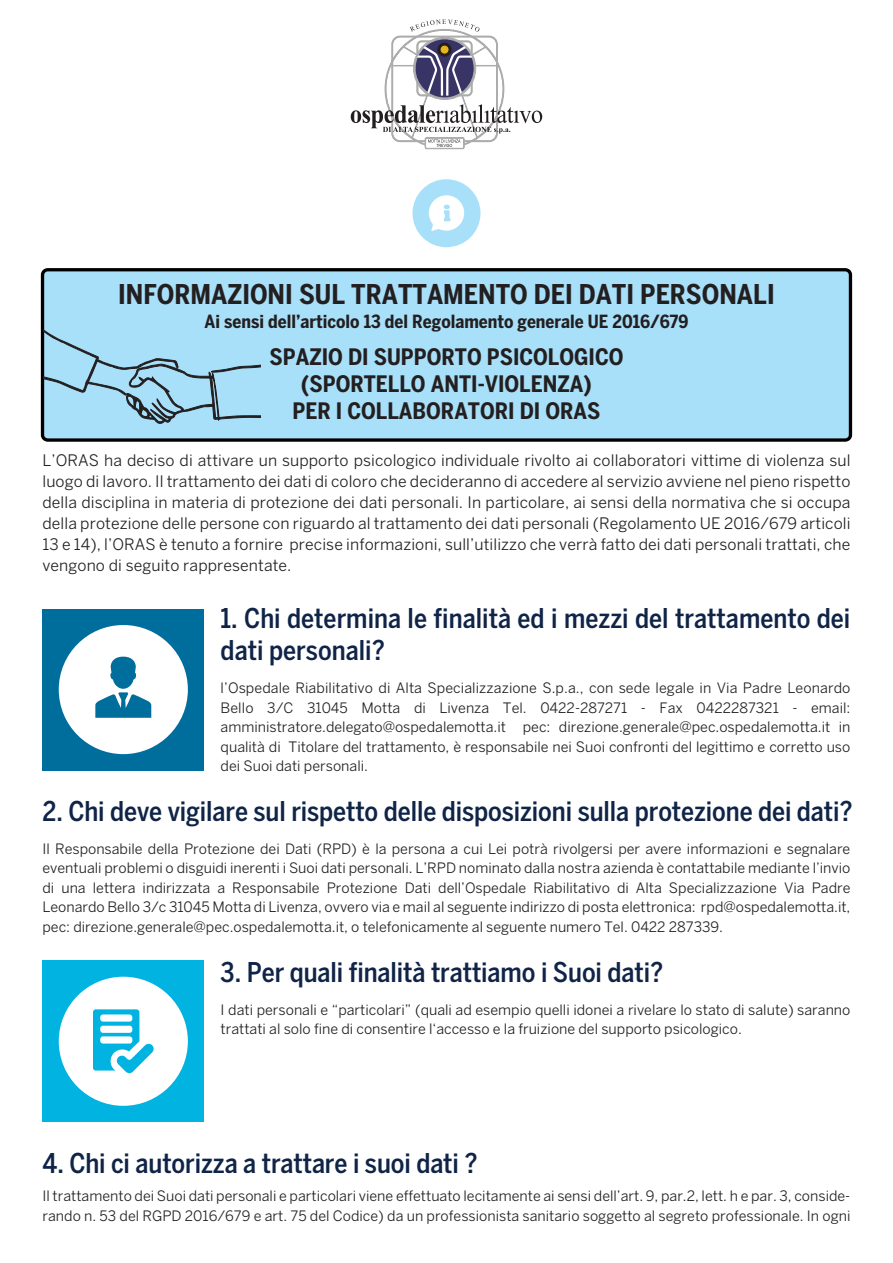
<style>
.page{position:relative;width:893px;height:1263px;background:#fff}
.page>*{position:absolute;margin:0;border:0;box-sizing:border-box;transform-origin:0 0}
.t1{font:500 condensed 27px/32.4px "Benton Sans";letter-spacing:-.005em;color:#0f2447}
.t2{font:700 condensed 27px "Benton Sans";color:#231f20}
.t3{font:700 condensed 22.5px/27px "Benton Sans";color:#231f20;text-align:center}
.t4{font:700 condensed 18px "Benton Sans";color:#231f20}
.t5{font:15.75px/21px "Benton Sans";letter-spacing:.005em;color:#231f20;text-align:justify}
.t6{font:14.25px/19.5px "Benton Sans";color:#231f20;text-align:justify}
</style>
<div class="page">
<div style="left:412px;top:179px;width:68px;height:68px;background:#a8dff9;border-radius:50%"></div>
<div style="left:429px;top:195px;width:35px;height:36px;background:#fff;border-radius:50%"></div>
<svg style="left:431px;top:205px;width:19px;height:26px"></svg>
<svg style="left:351px;top:19px;width:191px;height:130px"></svg>
<div style="left:43px;top:960px;width:161px;height:162px;background:#00b3e1"></div>
<div style="left:59px;top:977px;width:129px;height:129px;background:#fff;border-radius:50%"></div>
<svg style="left:93px;top:1009px;width:61px;height:64px"></svg>
<div style="left:43px;top:609px;width:161px;height:161px;background:#006e9c"></div>
<div style="left:59px;top:625px;width:129px;height:129px;background:#fff;border-radius:50%"></div>
<svg style="left:95px;top:657px;width:56px;height:61px"></svg>
<div style="left:43px;top:270px;width:807px;height:170px;background:#a8dff9;border-radius:5px"></div>
<div style="left:41px;top:268px;width:811px;height:174px;border:3px solid #000001;border-radius:5px"></div>
<svg style="left:44px;top:316px;width:216px;height:121px"></svg>
<h1 class="t2" style="left:118px;top:278px;width:658px">INFORMAZIONI SUL TRATTAMENTO DEI DATI PERSONALI</h1>
<p class="t4" style="left:205px;top:310px;width:485px">Ai sensi dell’articolo 13 del Regolamento generale UE 2016/679</p>
<h2 class="t3" style="left:270px;top:343px;width:355px">SPAZIO DI SUPPORTO PSICOLOGICO (SPORTELLO ANTI-VIOLENZA)<br>PER I COLLABORATORI DI ORAS</h2>
<p class="t5" style="left:43px;top:449px;width:809px">L’ORAS ha deciso di attivare un supporto psicologico individuale rivolto ai collaboratori vittime di violenza sul luogo di lavoro. Il trattamento dei dati di coloro che decideranno di accedere al servizio avviene nel pieno rispetto della disciplina in materia di protezione dei dati personali. In particolare, ai sensi della normativa che si occupa della protezione delle persone con riguardo al trattamento dei dati personali (Regolamento UE 2016/679 articoli 13 e 14), l’ORAS è tenuto a fornire precise informazioni, sull’utilizzo che verrà fatto dei dati personali trattati, che vengono di seguito rappresentate.</p>
<h1 class="t1" style="left:221px;top:601px;width:631px">1. Chi determina le finalità ed i mezzi del trattamento dei dati personali?</h1>
<p class="t6" style="left:221px;top:678px;width:631px">l’Ospedale Riabilitativo di Alta Specializzazione S.p.a., con sede legale in Via Padre Leonardo Bello 3/C 31045 Motta di Livenza Tel. 0422-287271 - Fax 0422287321 - email: amministratore.delegato@ospedalemotta.it pec: direzione.generale@pec.ospedalemotta.it in qualità di Titolare del trattamento, è responsabile nei Suoi confronti del legittimo e corretto uso dei Suoi dati personali.</p>
<h1 class="t1" style="left:43px;top:794px;width:811px">2. Chi deve vigilare sul rispetto delle disposizioni sulla protezione dei dati?</h1>
<p class="t6" style="left:43px;top:838px;width:809px">Il Responsabile della Protezione dei Dati (RPD) è la persona a cui Lei potrà rivolgersi per avere informazioni e segnalare eventuali problemi o disguidi inerenti i Suoi dati personali. L’RPD nominato dalla nostra azienda è contattabile mediante l’invio di una lettera indirizzata a Responsabile Protezione Dati dell’Ospedale Riabilitativo di Alta Specializzazione Via Padre Leonardo Bello 3/c 31045 Motta di Livenza, ovvero via e mail al seguente indirizzo di posta elettronica: rpd@ospedalemotta.it, pec: direzione.generale@pec.ospedalemotta.it, o telefonicamente al seguente numero Tel. 0422 287339.</p>
<h1 class="t1" style="left:221px;top:955px;width:444px">3. Per quali finalità trattiamo i Suoi dati?</h1>
<p class="t6" style="left:221px;top:999px;width:631px">I dati personali e “particolari” (quali ad esempio quelli idonei a rivelare lo stato di salute) saranno trattati al solo fine di consentire l‘accesso e la fruizione del supporto psicologico.</p>
<h1 class="t1" style="left:43px;top:1146px;width:436px">4. Chi ci autorizza a trattare i suoi dati ?</h1>
<p class="t6" style="left:43px;top:1186px;width:809px">Il trattamento dei Suoi dati personali e particolari viene effettuato lecitamente ai sensi dell’art. 9, par.2, lett. h e par. 3, conside&shy;rando n. 53 del RGPD 2016/679 e art. 75 del Codice) da un professionista sanitario soggetto al segreto professionale. In ogni</p>
</div>
